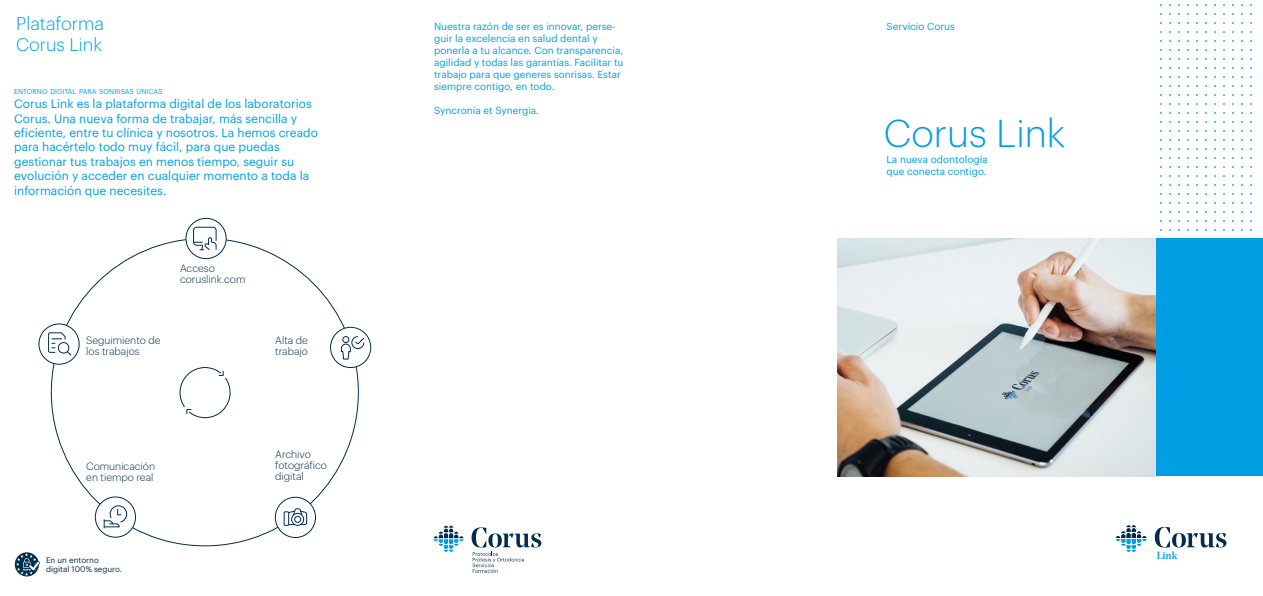
<style>
.page{position:relative;width:1263px;height:596px;background:#fff}
.page>*{position:absolute;margin:0;border:0;box-sizing:border-box;transform-origin:0 0}
.t1{font:300 38px "Graphik";color:#009fe3}
.t2{font:300 18px/21.6px "Graphik";color:#009fe3}
.t3{font:12px/14.4px "Graphik";color:#009fe3}
.t4{font:300 10.4px/10.9px "Graphik";color:#002c4d}
.t5{font:500 10.3px "Noe Display";color:#009fe3}
.t6{font:10px/12px "Graphik";color:#009fe3}
.t7{font:8px/9.6px "Graphik";color:#002c4d}
.t8{font:7px "Graphik";color:#009fe3}
</style>
<div class="page">
<img style="left:837px;top:238px;width:319px;height:238px">
<svg style="left:1116px;top:525px;width:30px;height:26px"></svg>
<svg style="left:1155px;top:526px;width:71px;height:21px"></svg>
<div style="left:1156px;top:238px;width:107px;height:238px;background:#009fe3"></div>
<div style="left:39px;top:323px;width:40px;height:41px;border:1px solid #002c4d;border-radius:50%"></div>
<div style="left:95px;top:496px;width:41px;height:41px;border:1px solid #002c4d;border-radius:50%"></div>
<svg style="left:104px;top:505px;width:23px;height:23px"></svg>
<div style="left:275px;top:496px;width:41px;height:41px;border:1px solid #002c4d;border-radius:50%"></div>
<div style="left:284px;top:511px;width:5px;height:14px;border:1px solid #002c4d"></div>
<svg style="left:288px;top:508px;width:19px;height:17px"></svg>
<div style="left:186px;top:218px;width:40px;height:41px;border:1px solid #002c4d;border-radius:50%"></div>
<div style="left:330px;top:327px;width:41px;height:40px;border:1px solid #002c4d;border-radius:50%"></div>
<svg style="left:179px;top:367px;width:52px;height:51px"></svg>
<svg style="left:434px;top:525px;width:29px;height:26px"></svg>
<svg style="left:472px;top:527px;width:69px;height:45px"></svg>
<svg style="left:193px;top:226px;width:24px;height:24px"></svg>
<svg style="left:48px;top:332px;width:24px;height:24px"></svg>
<svg style="left:15px;top:552px;width:24px;height:24px"></svg>
<svg style="left:16px;top:552px;width:24px;height:23px"></svg>
<svg style="left:341px;top:336px;width:24px;height:23px"></svg>
<h2 class="t2" style="left:16px;top:11px;width:89px">Plataforma<br>Corus Link</h2>
<p class="t8" style="left:14px;top:86px;width:150px">ENTORNO DIGITAL PARA SONRISAS ÚNICAS</p>
<p class="t3" style="left:14px;top:95px;width:305px">Corus Link es la plataforma digital de los laboratorios Corus. Una nueva forma de trabajar, más sencilla y eficiente, entre tu clínica y nosotros. La hemos creado para hacértelo todo muy fácil, para que puedas gestionar tus trabajos en menos tiempo, seguir su evolución y acceder en cualquier momento a toda la información que necesites.</p>
<p class="t4" style="left:180px;top:261px;width:67px;line-height:11.5px">Acceso coruslink.com</p>
<p class="t4" style="left:86px;top:334px;width:76px">Seguimiento de los trabajos</p>
<p class="t4" style="left:275px;top:334px;width:34px">Alta de trabajo</p>
<p class="t4" style="left:86px;top:459px;width:70px">Comunicación en tiempo real</p>
<p class="t7" style="left:46px;top:554px;width:77px">En un entorno digital 100% seguro.</p>
<p class="t4" style="left:275px;top:448px;width:53px">Archivo fotográfico digital</p>
<p class="t6" style="left:434px;top:19px;width:183px">Nuestra razón de ser es innovar, perse-</p>
<p class="t6" style="left:887px;top:19px;width:70px">Servicio Corus</p>
<p class="t6" style="left:434px;top:31px;width:191px">guir la excelencia en salud dental y ponerla a tu alcance. Con transparencia, agilidad y todas las garantías. Facilitar tu trabajo para que generes sonrisas. Estar siempre contigo, en todo.</p>
<p class="t6" style="left:434px;top:103px;width:107px">Syncronía et Synergia.</p>
<h1 class="t1" style="left:884px;top:105px;width:183px">Corus Link</h1>
<p class="t6" style="left:887px;top:152px;width:103px">La nueva odontología que conecta contigo.</p>
<p class="t5" style="left:1157px;top:548px;width:22px">Link</p>
</div>
